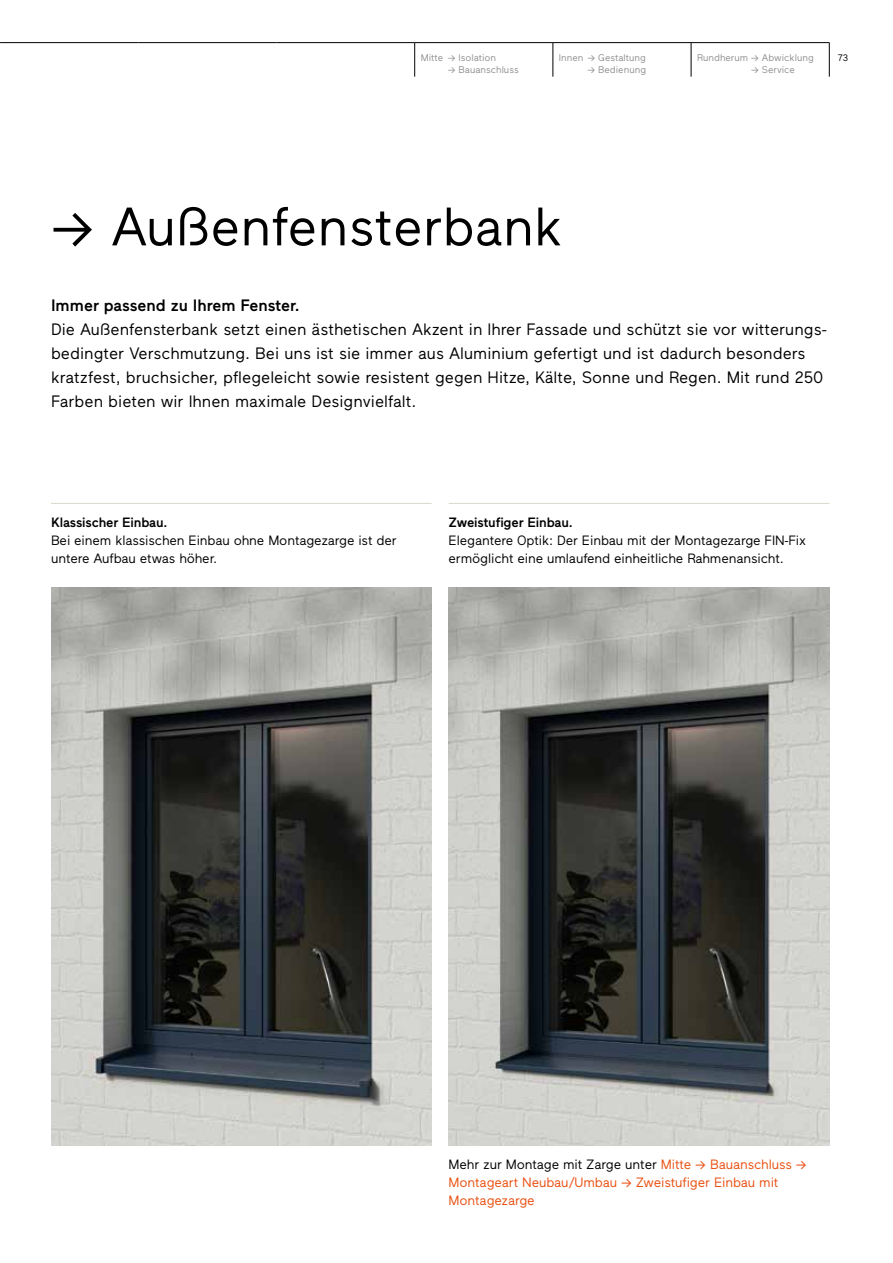
<style>
.page{position:relative;width:893px;height:1263px;background:#fff}
.page>*{position:absolute;margin:0;border:0;box-sizing:border-box;transform-origin:0 0}
.t1{font:54px "Maax Finstral";color:#000}
.t2{font:16.5px/24px "Maax Finstral";color:#000}
.t3{font:500 16.5px "Maax Finstral";color:#000}
.t4{font:13.5px/18px "Maax Finstral";letter-spacing:-.01em;color:#000}
.t5{font:13.5px/18px "Maax Finstral";letter-spacing:-.01em;color:#e94e0f}
.t6{font:500 13.5px "Maax Finstral";letter-spacing:-.01em;color:#000}
.t7{font:9.75px "Maax Finstral";color:#908d8d}
.t8{font:9.3px "Maax Finstral";color:#000}
.s1{color:#000}
</style>
<div class="page">
<img style="left:51px;top:587px;width:381px;height:558px">
<img style="left:449px;top:587px;width:380px;height:558px">
<hr style="left:0;top:42px;width:138px;height:1px;background:#000">
<hr style="left:138px;top:42px;width:138px;height:1px;background:#000">
<hr style="left:276px;top:42px;width:139px;height:1px;background:#000">
<hr style="left:415px;top:42px;width:138px;height:1px;background:#000">
<hr style="left:414px;top:43px;width:1px;height:34px;background:#000">
<hr style="left:553px;top:42px;width:138px;height:1px;background:#000">
<hr style="left:553px;top:43px;width:1px;height:34px;background:#000">
<hr style="left:691px;top:42px;width:138px;height:1px;background:#000">
<hr style="left:691px;top:43px;width:1px;height:34px;background:#000">
<hr style="left:829px;top:43px;width:1px;height:34px;background:#000">
<hr style="left:51px;top:503px;width:381px;height:1px;background:#dad8cc">
<hr style="left:449px;top:503px;width:380px;height:1px;background:#dad8cc">
<p class="t7" style="left:421px;top:51px;width:77px">Mitte → Isolation</p>
<p class="t7" style="left:448px;top:63px;width:73px">→ Bauanschluss</p>
<p class="t7" style="left:559px;top:51px;width:89px">Innen → Gestaltung</p>
<p class="t7" style="left:587px;top:63px;width:60px">→ Bedienung</p>
<p class="t7" style="left:697px;top:51px;width:118px">Rundherum → Abwicklung</p>
<p class="t7" style="left:751px;top:63px;width:45px">→ Service</p>
<p class="t8" style="left:838px;top:51px;width:12px">73</p>
<h1 class="t1" style="left:51px;top:189px;width:513px">→ Außenfensterbank</h1>
<p class="t3" style="left:51px;top:294px;width:250px">Immer passend zu Ihrem Fenster.</p>
<p class="t2" style="left:51px;top:316px;width:777px">Die Außenfensterbank setzt einen ästhetischen Akzent in Ihrer Fassade und schützt sie vor witterungs&shy;bedingter Verschmutzung. Bei uns ist sie immer aus Aluminium gefertigt und ist dadurch besonders kratzfest, bruchsicher, pflegeleicht sowie resistent gegen Hitze, Kälte, Sonne und Regen. Mit rund 250<br>Farben bieten wir Ihnen maximale Designvielfalt.</p>
<p class="t6" style="left:51px;top:513px;width:118px">Klassischer Einbau.</p>
<p class="t4" style="left:51px;top:531px;width:347px">Bei einem klassischen Einbau ohne Montagezarge ist der untere Aufbau etwas höher.</p>
<p class="t6" style="left:449px;top:513px;width:126px">Zweistufiger Einbau.</p>
<p class="t4" style="left:449px;top:531px;width:359px">Elegantere Optik: Der Einbau mit der Montagezarge FIN-Fix ermöglicht eine umlaufend einheitliche Rahmenansicht.</p>
<p class="t5" style="left:449px;top:1155px;width:360px"><span class="s1">Mehr zur Montage mit Zarge unter</span> Mitte → Bauanschluss →<br>Montageart Neubau/Umbau → Zweistufiger Einbau mit<br>Montagezarge</p>
</div>
